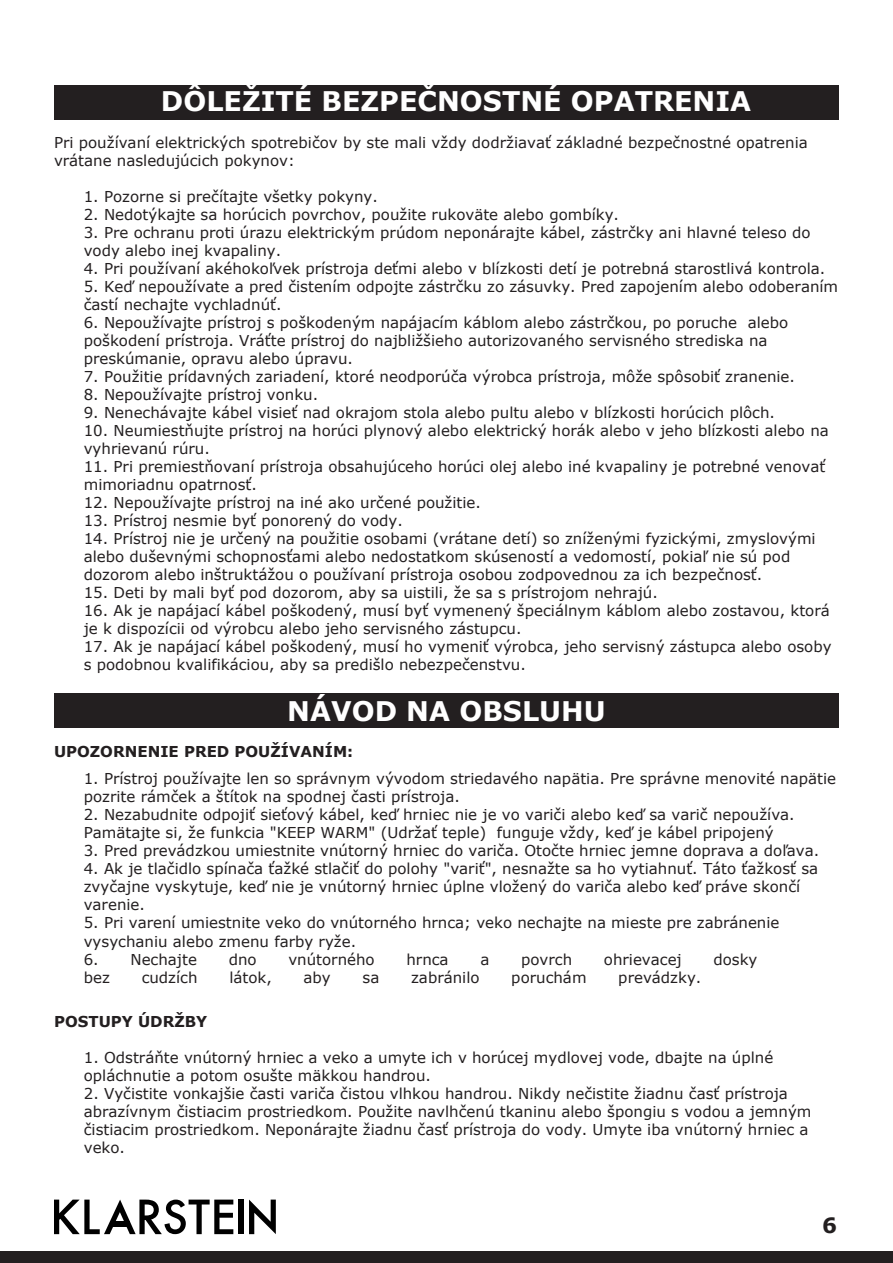
<style>
.page{position:relative;width:893px;height:1263px;background:#fff}
.page>*{position:absolute;margin:0;border:0;box-sizing:border-box;transform-origin:0 0}
.t1{font:700 27px "Verdana";color:#fff}
.t2{font:700 21px "Verdana";color:#231f20}
.t3{font:15px/18px "Verdana";color:#231f20}
.t4{font:700 15px "Verdana";color:#231f20}
</style>
<div class="page">
<div style="left:54px;top:85px;width:785px;height:34px;background:#231f20"></div>
<div style="left:54px;top:693px;width:785px;height:34px;background:#231f20"></div>
<div style="left:0;top:1251px;width:893px;height:12px;background:#231f20"></div>
<div style="left:239px;top:1199px;width:5px;height:35px;background:#000"></div>
<svg style="left:54px;top:1199px;width:179px;height:35px"></svg>
<div style="left:110px;top:1221px;width:19px;height:6px;background:#000"></div>
<svg style="left:249px;top:1199px;width:27px;height:35px"></svg>
<h1 class="t1" style="left:161px;top:82px;width:592px">DÔLEŽITÉ BEZPEČNOSTNÉ OPATRENIA</h1>
<p class="t3" style="left:54px;top:133px;width:755px">Pri používaní elektrických spotrebičov by ste mali vždy dodržiavať základné bezpečnostné opatrenia vrátane nasledujúcich pokynov:</p>
<p class="t3" style="left:84px;top:187px;width:296px">1. Pozorne si prečítajte všetky pokyny.</p>
<p class="t3" style="left:84px;top:205px;width:537px">2. Nedotýkajte sa horúcich povrchov, použite rukoväte alebo gombíky.</p>
<p class="t3" style="left:84px;top:223px;width:728px">3. Pre ochranu proti úrazu elektrickým prúdom neponárajte kábel, zástrčky ani hlavné teleso do vody alebo inej kvapaliny.</p>
<p class="t3" style="left:84px;top:259px;width:743px">4. Pri používaní akéhokoľvek prístroja deťmi alebo v blízkosti detí je potrebná starostlivá kontrola.</p>
<p class="t3" style="left:84px;top:277px;width:756px">5. Keď nepoužívate a pred čistením odpojte zástrčku zo zásuvky. Pred zapojením alebo odoberaním častí nechajte vychladnúť.</p>
<p class="t3" style="left:84px;top:313px;width:706px">6. Nepoužívajte prístroj s poškodeným napájacím káblom alebo zástrčkou, po poruche alebo poškodení prístroja. Vráťte prístroj do najbližšieho autorizovaného servisného strediska na preskúmanie, opravu alebo úpravu.</p>
<p class="t3" style="left:84px;top:367px;width:713px">7. Použitie prídavných zariadení, ktoré neodporúča výrobca prístroja, môže spôsobiť zranenie.</p>
<p class="t3" style="left:84px;top:385px;width:236px">8. Nepoužívajte prístroj vonku.</p>
<p class="t3" style="left:84px;top:403px;width:693px">9. Nenechávajte kábel visieť nad okrajom stola alebo pultu alebo v blízkosti horúcich plôch.</p>
<p class="t3" style="left:84px;top:421px;width:747px">10. Neumiestňujte prístroj na horúci plynový alebo elektrický horák alebo v jeho blízkosti alebo na vyhrievanú rúru.</p>
<p class="t3" style="left:84px;top:457px;width:743px">11. Pri premiestňovaní prístroja obsahujúceho horúci olej alebo iné kvapaliny je potrebné venovať mimoriadnu opatrnosť.</p>
<p class="t3" style="left:84px;top:493px;width:399px">12. Nepoužívajte prístroj na iné ako určené použitie.</p>
<p class="t3" style="left:84px;top:511px;width:321px">13. Prístroj nesmie byť ponorený do vody.</p>
<p class="t3" style="left:84px;top:529px;width:733px">14. Prístroj nie je určený na použitie osobami (vrátane detí) so zníženými fyzickými, zmyslovými alebo duševnými schopnosťami alebo nedostatkom skúseností a vedomostí, pokiaľ nie sú pod dozorom alebo inštruktážou o používaní prístroja osobou zodpovednou za ich bezpečnosť.</p>
<p class="t3" style="left:84px;top:583px;width:576px">15. Deti by mali byť pod dozorom, aby sa uistili, že sa s prístrojom nehrajú.</p>
<p class="t3" style="left:84px;top:601px;width:747px">16. Ak je napájací kábel poškodený, musí byť vymenený špeciálnym káblom alebo zostavou, ktorá je k dispozícii od výrobcu alebo jeho servisného zástupcu.</p>
<p class="t3" style="left:84px;top:637px;width:749px">17. Ak je napájací kábel poškodený, musí ho vymeniť výrobca, jeho servisný zástupca alebo osoby s podobnou kvalifikáciou, aby sa predišlo nebezpečenstvu.</p>
<h1 class="t1" style="left:287px;top:692px;width:320px">NÁVOD NA OBSLUHU</h1>
<p class="t4" style="left:54px;top:740px;width:301px">UPOZORNENIE PRED POUŽÍVANÍM:</p>
<p class="t3" style="left:84px;top:770px;width:754px">1. Prístroj používajte len so správnym vývodom striedavého napätia. Pre správne menovité napätie pozrite rámček a štítok na spodnej časti prístroja.</p>
<p class="t3" style="left:84px;top:806px;width:712px">2. Nezabudnite odpojiť sieťový kábel, keď hrniec nie je vo variči alebo keď sa varič nepoužíva.<br>Pamätajte si, že funkcia "KEEP WARM" (Udržať teple) funguje vždy, keď je kábel pripojený</p>
<p class="t3" style="left:84px;top:842px;width:737px">3. Pred prevádzkou umiestnite vnútorný hrniec do variča. Otočte hrniec jemne doprava a doľava.</p>
<p class="t3" style="left:84px;top:860px;width:736px">4. Ak je tlačidlo spínača ťažké stlačiť do polohy "variť", nesnažte sa ho vytiahnuť. Táto ťažkosť sa zvyčajne vyskytuje, keď nie je vnútorný hrniec úplne vložený do variča alebo keď práve skončí varenie.</p>
<p class="t3" style="left:84px;top:914px;width:697px">5. Pri varení umiestnite veko do vnútorného hrnca; veko nechajte na mieste pre zabránenie vysychaniu alebo zmenu farby ryže.</p>
<p class="t3" style="left:84px;top:950px;width:115px">6. Nechajte</p>
<p class="t3" style="left:229px;top:950px;width:29px">dno</p>
<p class="t3" style="left:288px;top:950px;width:88px">vnútorného</p>
<p class="t3" style="left:406px;top:950px;width:44px">hrnca</p>
<p class="t3" style="left:480px;top:950px;width:11px">a</p>
<p class="t3" style="left:521px;top:950px;width:53px">povrch</p>
<p class="t3" style="left:604px;top:950px;width:79px">ohrievacej</p>
<p class="t3" style="left:713px;top:950px;width:46px">dosky</p>
<p class="t3" style="left:84px;top:968px;width:28px">bez</p>
<p class="t3" style="left:142px;top:968px;width:57px">cudzích</p>
<p class="t3" style="left:229px;top:968px;width:44px">látok,</p>
<p class="t3" style="left:304px;top:968px;width:29px">aby</p>
<p class="t3" style="left:363px;top:968px;width:18px">sa</p>
<p class="t3" style="left:411px;top:968px;width:70px">zabránilo</p>
<p class="t3" style="left:511px;top:968px;width:77px">poruchám</p>
<p class="t3" style="left:618px;top:968px;width:85px">prevádzky.</p>
<p class="t4" style="left:54px;top:1010px;width:155px">POSTUPY ÚDRŽBY</p>
<p class="t3" style="left:84px;top:1048px;width:691px">1. Odstráňte vnútorný hrniec a veko a umyte ich v horúcej mydlovej vode, dbajte na úplné opláchnutie a potom osušte mäkkou handrou.</p>
<p class="t3" style="left:84px;top:1084px;width:729px">2. Vyčistite vonkajšie časti variča čistou vlhkou handrou. Nikdy nečistite žiadnu časť prístroja abrazívnym čistiacim prostriedkom. Použite navlhčenú tkaninu alebo špongiu s vodou a jemným čistiacim prostriedkom. Neponárajte žiadnu časť prístroja do vody. Umyte iba vnútorný hrniec a veko.</p>
<h2 class="t2" style="left:822px;top:1211px;width:16px">6</h2>
</div>
